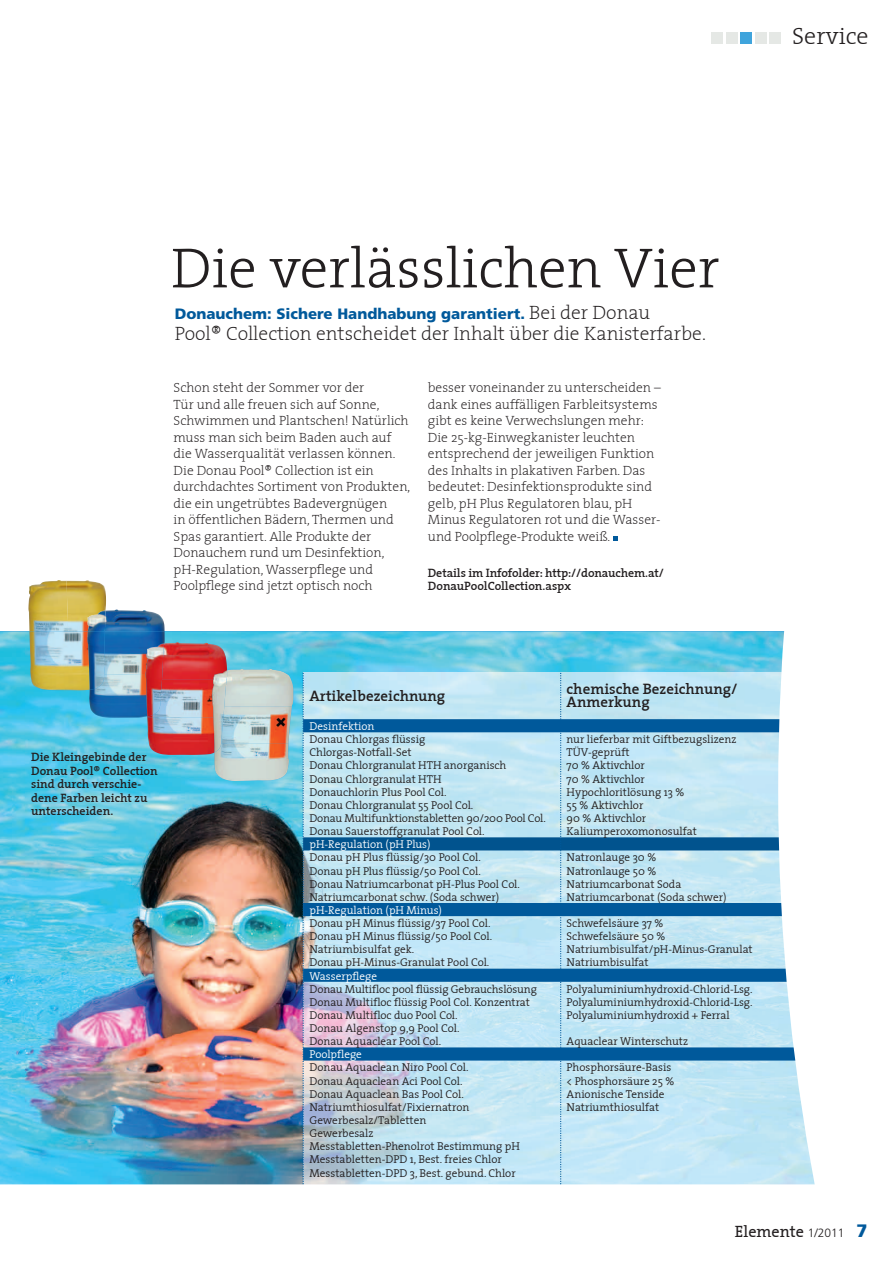
<style>
.page{position:relative;width:893px;height:1263px;background:#fff}
.page>*{position:absolute;margin:0;border:0;box-sizing:border-box;transform-origin:0 0}
.t1{font:57px "The Serif Light Plain";color:#231f20}
.t2{font:24px "The Serif Light Plain";color:#231f20}
.t3{font:19.5px "The Serif Extra Light Plain";color:#231f20}
.t4{font:16.2px "The Serif Plain";color:#231f20}
.t5{font:900 15px "Frutiger";color:#00599b}
.t6{font:15px/13.5px "The Serif Semi Bold Plain";color:#231f20}
.t7{font:13.5px/16.5px "The Serif Extra Light Plain";color:#231f20}
.t8{font:12px/13.5px "The Serif Semi Bold Plain";color:#231f20}
.t9{font:11.25px/13.2px "The Serif Semi Light Plain";color:#231f20}
.t10{font:11.25px "The Serif Semi Light Plain";color:#fff}
.s1{font-family:"The Serif Extra Light Plain";font-weight:400;font-size:19.5px;color:#231f20}
.s2{font-family:"Frutiger";font-weight:300;font-size:12px}
.s3{font-family:"Frutiger";font-weight:900;font-size:18px;color:#00599b}
</style>
<div class="page">
<img style="left:0;top:631px;width:778px;height:553px">
<div style="left:711px;top:32px;width:12px;height:12px;background:#e5e8e5"></div>
<div style="left:726px;top:32px;width:11px;height:12px;background:#e5e8e5"></div>
<div style="left:740px;top:32px;width:12px;height:12px;background:#3fa4dc"></div>
<div style="left:755px;top:32px;width:11px;height:12px;background:#e5e8e5"></div>
<div style="left:769px;top:32px;width:12px;height:12px;background:#e5e8e5"></div>
<svg style="left:613px;top:536px;width:4px;height:5px"></svg>
<svg style="left:778px;top:631px;width:37px;height:554px"></svg>
<svg style="left:303px;top:673px;width:495px;height:511px;background:#aad2e6"></svg>
<img style="left:28px;top:580px;width:38px;height:51px">
<img style="left:66px;top:580px;width:40px;height:51px">
<img style="left:29px;top:631px;width:59px;height:59px">
<img style="left:104px;top:609px;width:61px;height:65px">
<img style="left:89px;top:674px;width:58px;height:44px">
<img style="left:88px;top:610px;width:18px;height:80px">
<img style="left:162px;top:642px;width:65px;height:38px">
<img style="left:147px;top:680px;width:67px;height:75px">
<img style="left:146px;top:643px;width:18px;height:74px">
<img style="left:224px;top:669px;width:69px;height:37px">
<img style="left:227px;top:706px;width:65px;height:38px">
<img style="left:214px;top:744px;width:75px;height:37px">
<img style="left:212px;top:670px;width:15px;height:82px">
<h2 class="t2" style="left:792px;top:16px;width:78px">Service</h2>
<h1 class="t1" style="left:171px;top:221px;width:550px">Die verlässlichen Vier</h1>
<h3 class="t5" style="left:175px;top:305px;width:477px">Donauchem: Sichere Handhabung garantiert. <span class="s1">Bei der Donau</span></h3>
<h3 class="t3" style="left:175px;top:317px;width:533px">Pool® Collection entscheidet der Inhalt über die Kanisterfarbe.</h3>
<p class="t7" style="left:174px;top:379px;width:238px">Schon steht der Sommer vor der<br>Tür und alle freuen sich auf Sonne, Schwimmen und Plantschen! Natürlich muss man sich beim Baden auch auf die Wasserqualität verlassen können.<br>Die Donau Pool® Collection ist ein durchdachtes Sortiment von Produkten, die ein ungetrübtes Badevergnügen<br>in öffentlichen Bädern, Thermen und Spas garantiert. Alle Produkte der Donauchem rund um Desinfektion, pH-Regulation, Wasserpflege und Poolpflege sind jetzt optisch noch</p>
<p class="t7" style="left:428px;top:379px;width:234px">besser voneinander zu unterscheiden – dank eines auffälligen Farbleitsystems gibt es keine Ver wechslungen mehr:<br>Die 25-kg-Einwegkanister leuchten entsprechend der jeweiligen Funktion des Inhalts in plakativen Farben. Das bedeutet: Desinfektionsprodukte sind gelb, pH Plus Regulatoren blau, pH Minus Regulatoren rot und die Wasser&shy;und Poolpflege-Produkte weiß.</p>
<p class="t8" style="left:428px;top:566px;width:237px">Details im Infofolder: http://donauchem.at/<br>DonauPoolCollection.aspx</p>
<p class="t8" style="left:31px;top:750px;width:128px">Die Kleingebinde der<br>Donau Pool® Collection sind durch verschie&shy;dene Farben leicht zu unterscheiden.</p>
<h3 class="t6" style="left:309px;top:689px;width:137px">Artikelbezeichnung</h3>
<h3 class="t6" style="left:567px;top:681px;width:172px">chemische Bezeichnung/<br>Anmerkung</h3>
<p class="t10" style="left:309px;top:717px;width:67px">Desinfektion</p>
<p class="t9" style="left:309px;top:732px;width:117px">Donau Chlorgas flüssig</p>
<p class="t9" style="left:567px;top:732px;width:171px">nur lieferbar mit Giftbezugslizenz</p>
<p class="t9" style="left:309px;top:745px;width:104px">Chlorgas-Notfall-Set</p>
<p class="t9" style="left:567px;top:745px;width:64px">TÜV-geprüft</p>
<p class="t9" style="left:309px;top:759px;width:198px">Donau Chlorgranulat HTH anorganisch</p>
<p class="t9" style="left:567px;top:759px;width:80px">70 % Aktivchlor</p>
<p class="t9" style="left:309px;top:772px;width:133px">Donau Chlorgranulat HTH</p>
<p class="t9" style="left:567px;top:772px;width:80px">70 % Aktivchlor</p>
<p class="t9" style="left:309px;top:785px;width:139px">Donauchlorin Plus Pool Col.</p>
<p class="t9" style="left:567px;top:785px;width:119px">Hypochloritlösung 13 %</p>
<p class="t9" style="left:309px;top:798px;width:165px">Donau Chlorgranulat 55 Pool Col.</p>
<p class="t9" style="left:567px;top:798px;width:78px">55 % Aktivchlor</p>
<p class="t9" style="left:309px;top:811px;width:238px">Donau Multifunktionstabletten 90/200 Pool Col.</p>
<p class="t9" style="left:567px;top:811px;width:81px">90 % Aktivchlor</p>
<p class="t9" style="left:309px;top:824px;width:177px">Donau Sauerstoffgranulat Pool Col.</p>
<p class="t9" style="left:567px;top:824px;width:132px">Kaliumperoxomonosulfat</p>
<p class="t10" style="left:309px;top:835px;width:123px">pH-Regulation (pH Plus)</p>
<p class="t9" style="left:309px;top:850px;width:173px">Donau pH Plus flüssig/30 Pool Col.</p>
<p class="t9" style="left:567px;top:850px;width:91px">Natronlauge 30 %</p>
<p class="t9" style="left:309px;top:864px;width:173px">Donau pH Plus flüssig/50 Pool Col.</p>
<p class="t9" style="left:567px;top:864px;width:91px">Natronlauge 50 %</p>
<p class="t9" style="left:309px;top:877px;width:212px">Donau Natriumcarbonat pH-Plus Pool Col.</p>
<p class="t9" style="left:567px;top:877px;width:116px">Natriumcarbonat Soda</p>
<p class="t9" style="left:309px;top:890px;width:191px">Natriumcarbonat schw. (Soda schwer)</p>
<p class="t9" style="left:567px;top:890px;width:161px">Natriumcarbonat (Soda schwer)</p>
<p class="t10" style="left:309px;top:901px;width:134px">pH-Regulation (pH Minus)</p>
<p class="t9" style="left:309px;top:916px;width:182px">Donau pH Minus flüssig/37 Pool Col.</p>
<p class="t9" style="left:567px;top:916px;width:98px">Schwefelsäure 37 %</p>
<p class="t9" style="left:309px;top:929px;width:184px">Donau pH Minus flüssig/50 Pool Col.</p>
<p class="t9" style="left:567px;top:929px;width:100px">Schwefelsäure 50 %</p>
<p class="t9" style="left:309px;top:942px;width:106px">Natriumbisulfat gek.</p>
<p class="t9" style="left:567px;top:942px;width:188px">Natriumbisulfat/pH-Minus-Granulat</p>
<p class="t9" style="left:309px;top:956px;width:181px">Donau pH-Minus-Granulat Pool Col.</p>
<p class="t9" style="left:567px;top:956px;width:84px">Natriumbisulfat</p>
<p class="t10" style="left:309px;top:966px;width:69px">Wasserpflege</p>
<p class="t9" style="left:309px;top:982px;width:229px">Donau Multifloc pool flüssig Gebrauchslösung</p>
<p class="t9" style="left:567px;top:982px;width:188px">Polyaluminiumhydroxid-Chlorid-Lsg.</p>
<p class="t9" style="left:309px;top:995px;width:222px">Donau Multifloc flüssig Pool Col. Konzentrat</p>
<p class="t9" style="left:567px;top:995px;width:188px">Polyaluminiumhydroxid-Chlorid-Lsg.</p>
<p class="t9" style="left:309px;top:1008px;width:150px">Donau Multifloc duo Pool Col.</p>
<p class="t9" style="left:567px;top:1008px;width:165px">Polyaluminiumhydroxid + Ferral</p>
<p class="t9" style="left:309px;top:1021px;width:152px">Donau Algenstop 9,9 Pool Col.<br>Donau Aquaclear Pool Col.</p>
<p class="t9" style="left:567px;top:1034px;width:123px">Aquaclear Winterschutz</p>
<p class="t10" style="left:309px;top:1045px;width:54px">Poolpflege</p>
<p class="t9" style="left:309px;top:1061px;width:161px">Donau Aquaclean Niro Pool Col.</p>
<p class="t9" style="left:567px;top:1061px;width:106px">Phosphorsäure-Basis</p>
<p class="t9" style="left:309px;top:1074px;width:155px">Donau Aquaclean Aci Pool Col.</p>
<p class="t9" style="left:567px;top:1074px;width:109px">&lt; Phosphorsäure 25 %</p>
<p class="t9" style="left:309px;top:1087px;width:156px">Donau Aquaclean Bas Pool Col.</p>
<p class="t9" style="left:567px;top:1087px;width:99px">Anionische Tenside</p>
<p class="t9" style="left:309px;top:1100px;width:161px">Natriumthiosulfat/Fixiernatron</p>
<p class="t9" style="left:567px;top:1100px;width:94px">Natriumthiosulfat</p>
<p class="t9" style="left:309px;top:1113px;width:212px">Gewerbesalz/Tabletten<br>Gewerbesalz<br>Messtabletten-Phenolrot Bestimmung pH<br>Messtabletten-DPD 1, Best. freies Chlor<br>Messtabletten-DPD 3, Best. gebund. Chlor</p>
<h3 class="t4" style="left:735px;top:1218px;width:134px">Elemente <span class="s2">1/2011</span> <span class="s3">7</span></h3>
</div>
